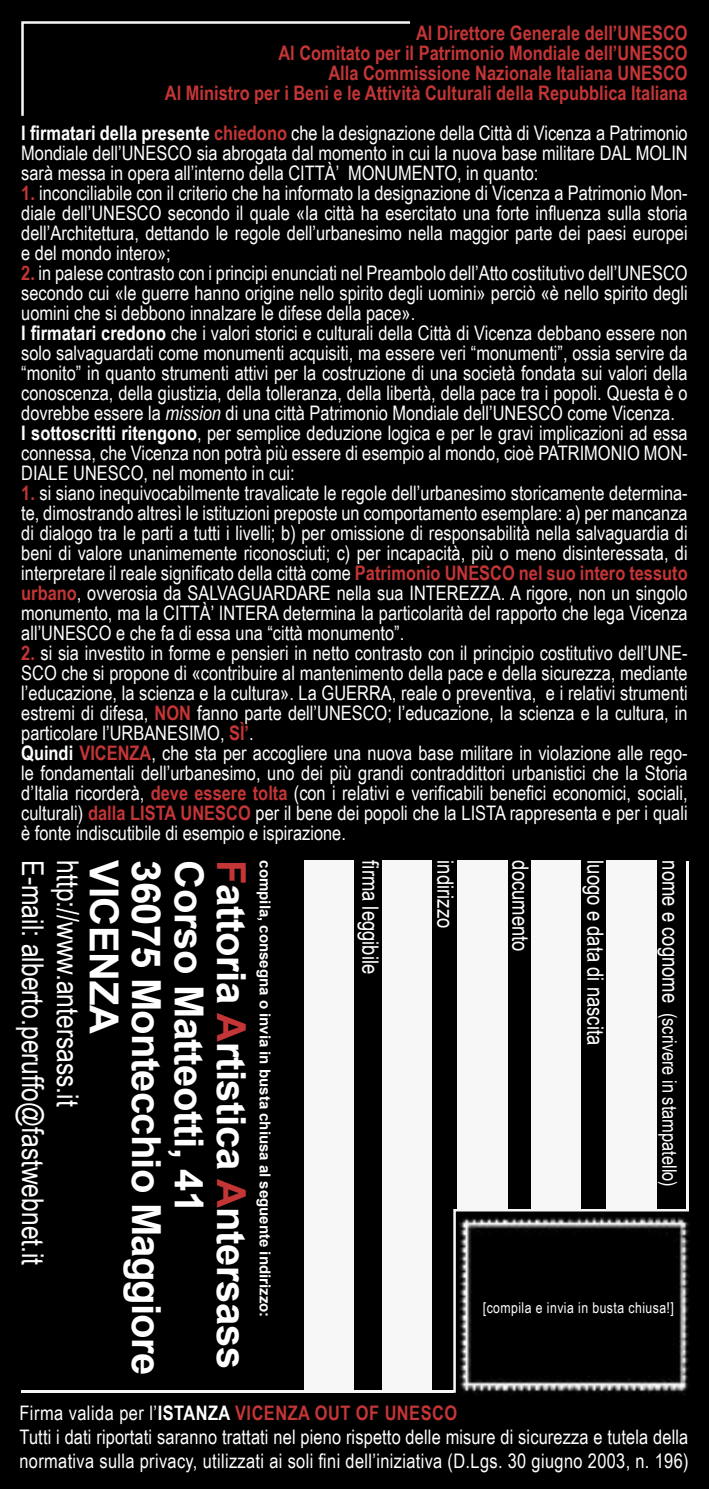
<style>
.page{position:relative;width:709px;height:1489px;background:#fff}
.page>*{position:absolute;margin:0;border:0;box-sizing:border-box;transform-origin:0 0}
.t1{font:700 40px "Arial";letter-spacing:-.01em;color:#fff}
.t2{font:30px "Arial Narrow";color:#fff}
.t3{font:22.5px "Arial Narrow";color:#fff}
.t4{font:20px/20px "Arial Narrow";color:#fff;text-align:justify}
.t5{font:700 20px/20px "Arial Narrow";color:#c43536;text-align:right}
.t6{font:700 15px "Arial";color:#fff}
.t7{font:15px "Arial Narrow";letter-spacing:.03em;color:#fff}
.s1{font-weight:700}
.s2{font-weight:700;color:#c43536}
.s3{font-style:italic}
.s4{font-size:22.5px}
.s5{color:#c43536}
</style>
<div class="page">
<div style="left:0;top:0;width:709px;height:1488px;background:#000"></div>
<svg style="left:453px;top:1208px;width:236px;height:184px"></svg>
<hr style="left:21px;top:1389px;width:433px;height:3px;background:#f8f7f7">
<hr style="left:686px;top:861px;width:3px;height:349px;background:#f8f7f7">
<svg style="left:21px;top:21px;width:389px;height:95px"></svg>
<img style="left:460px;top:1217px;width:230px;height:178px">
<div style="left:606px;top:860px;width:50px;height:349px;background:#f8f7f7"></div>
<div style="left:531px;top:860px;width:49px;height:349px;background:#f8f7f7"></div>
<div style="left:457px;top:860px;width:50px;height:349px;background:#f8f7f7"></div>
<div style="left:382px;top:860px;width:50px;height:532px;background:#f8f7f7"></div>
<div style="left:304px;top:860px;width:50px;height:532px;background:#f8f7f7"></div>
<p class="t5" style="left:165px;top:22px;width:524px">Al Direttore Generale dell’UNESCO<br>Al Comitato per il Patrimonio Mondiale dell’UNESCO<br>Alla Commissione Nazionale Italiana UNESCO<br>Al Ministro per i Beni e le Attività Culturali della Repubblica Italiana</p>
<p class="t4" style="left:21px;top:122px;width:668px"><span class="s1">I firmatari della presente</span> <span class="s2">chiedono</span> che la designazione della Città di Vicenza a Patrimonio Mondiale dell’UNESCO sia abrogata dal momento in cui la nuova base militare DAL MOLIN sarà messa in opera all’interno della CITTÀ’ MONUMENTO, in quanto:</p>
<p class="t4" style="left:21px;top:182px;width:668px"><span class="s2">1.</span> inconciliabile con il criterio che ha informato la designazione di Vicenza a Patrimonio Mon&shy;diale dell’UNESCO secondo il quale «la città ha esercitato una forte influenza sulla storia dell’Architettura, dettando le regole dell’urbanesimo nella maggior parte dei paesi europei e del mondo intero»;</p>
<p class="t4" style="left:21px;top:262px;width:668px;text-align:left"><span class="s2">2.</span> in palese contrasto con i principi enunciati nel Preambolo dell’Atto costitutivo dell’UNESCO secondo cui «le guerre hanno origine nello spirito degli uomini» perciò «è nello spirito degli uomini che si debbono innalzare le difese della pace».<br><span class="s1">I firmatari credono</span> che i valori storici e culturali della Città di Vicenza debbano essere non solo salvaguardati come monumenti acquisiti, ma essere veri “monumenti”, ossia servire da “monito” in quanto strumenti attivi per la costruzione di una società fondata sui valori della conoscenza, della giustizia, della tolleranza, della libertà, della pace tra i popoli. Questa è o dovrebbe essere la <span class="s3">mission</span> di una città Patrimonio Mondiale dell’UNESCO come Vicenza.<br><span class="s1">I sottoscritti ritengono</span>, per semplice deduzione logica e per le gravi implicazioni ad essa connessa, che Vicenza non potrà più essere di esempio al mondo, cioè PATRIMONIO MON-DIALE UNESCO, nel momento in cui:</p>
<p class="t4" style="left:21px;top:482px;width:668px"><span class="s2">1.</span> si siano inequivocabilmente travalicate le regole dell’urbanesimo storicamente determina&shy;te, dimostrando altresì le istituzioni preposte un comportamento esemplare: a) per mancanza di dialogo tra le parti a tutti i livelli; b) per omissione di responsabilità nella salvaguardia di beni di valore unanimemente riconosciuti; c) per incapacità, più o meno disinteressata, di interpretare il reale significato della città come <span class="s2">Patrimonio UNESCO nel suo intero tessuto urbano</span>, ovverosia da SALVAGUARDARE nella sua INTEREZZA. A rigore, non un singolo monumento, ma la CITTÀ’ INTERA determina la particolarità del rapporto che lega Vicenza all’UNESCO e che fa di essa una “città monumento”.</p>
<p class="t4" style="left:21px;top:642px;width:668px;text-align:left"><span class="s2">2.</span> si sia investito in forme e pensieri in netto contrasto con il principio costitutivo dell’UNE-SCO che si propone di «contribuire al mantenimento della pace e della sicurezza, mediante l’educazione, la scienza e la cultura». La GUERRA, reale o preventiva, e i relativi strumenti estremi di difesa, <span class="s2">NON</span> fanno parte dell’UNESCO; l’educazione, la scienza e la cultura, in particolare l’URBANESIMO, <span class="s2">SÌ’</span>.<br><span class="s1">Quindi</span> <span class="s2">VICENZA</span>, che sta per accogliere una nuova base militare in violazione alle rego&shy;le fondamentali dell’urbanesimo, uno dei più grandi contraddittori urbanistici che la Storia d’Italia ricorderà, <span class="s2">deve essere tolta</span> (con i relativi e verificabili benefici economici, sociali, culturali) <span class="s2">dalla LISTA UNESCO</span> per il bene dei popoli che la LISTA rappresenta e per i quali è fonte indiscutibile di esempio e ispirazione.</p>
<p class="t4" style="left:680px;top:860px;width:328px;rotate:90deg"><span class="s4">nome e cognome</span> (scrivere in stampatello)</p>
<h1 class="t1" style="left:130px;top:860px;width:175px;rotate:90deg">VICENZA</h1>
<h1 class="t1" style="left:173px;top:860px;width:516px;rotate:90deg">36075 Montecchio Maggiore</h1>
<h1 class="t1" style="left:215px;top:860px;width:354px;rotate:90deg">Corso Matteotti, 41</h1>
<p class="t6" style="left:275px;top:860px;width:458px;rotate:90deg">compila, consegna o invia in busta chiusa al seguente indirizzo:</p>
<p class="t3" style="left:387px;top:860px;width:115px;rotate:90deg">firma leggibile</p>
<p class="t3" style="left:462px;top:860px;width:69px;rotate:90deg">indirizzo</p>
<p class="t3" style="left:537px;top:860px;width:93px;rotate:90deg">documento</p>
<p class="t3" style="left:612px;top:860px;width:186px;rotate:90deg">luogo e data di nascita</p>
<h2 class="t2" style="left:55px;top:860px;width:406px;rotate:90deg">E-mail: alberto.peruffo@fastwebnet.it</h2>
<h2 class="t2" style="left:90px;top:860px;width:248px;rotate:90deg">http://www.antersass.it</h2>
<h1 class="t1" style="left:258px;top:860px;width:510px;rotate:90deg"><span class="s5">F</span>attoria <span class="s5">A</span>rtistica <span class="s5">A</span>ntersass</h1>
<p class="t7" style="left:483px;top:1296px;width:192px">[compila e invia in busta chiusa!]</p>
<p class="t4" style="left:19px;top:1399px;width:670px;line-height:24px;text-align:left">Firma valida per l’<span class="s1">ISTANZA</span> <span class="s2">VICENZA OUT OF UNESCO<br></span>Tutti i dati riportati saranno trattati nel pieno rispetto delle misure di sicurezza e tutela della normativa sulla privacy, utilizzati ai soli fini dell’iniziativa (D.Lgs. 30 giugno 2003, n. 196)</p>
</div>
